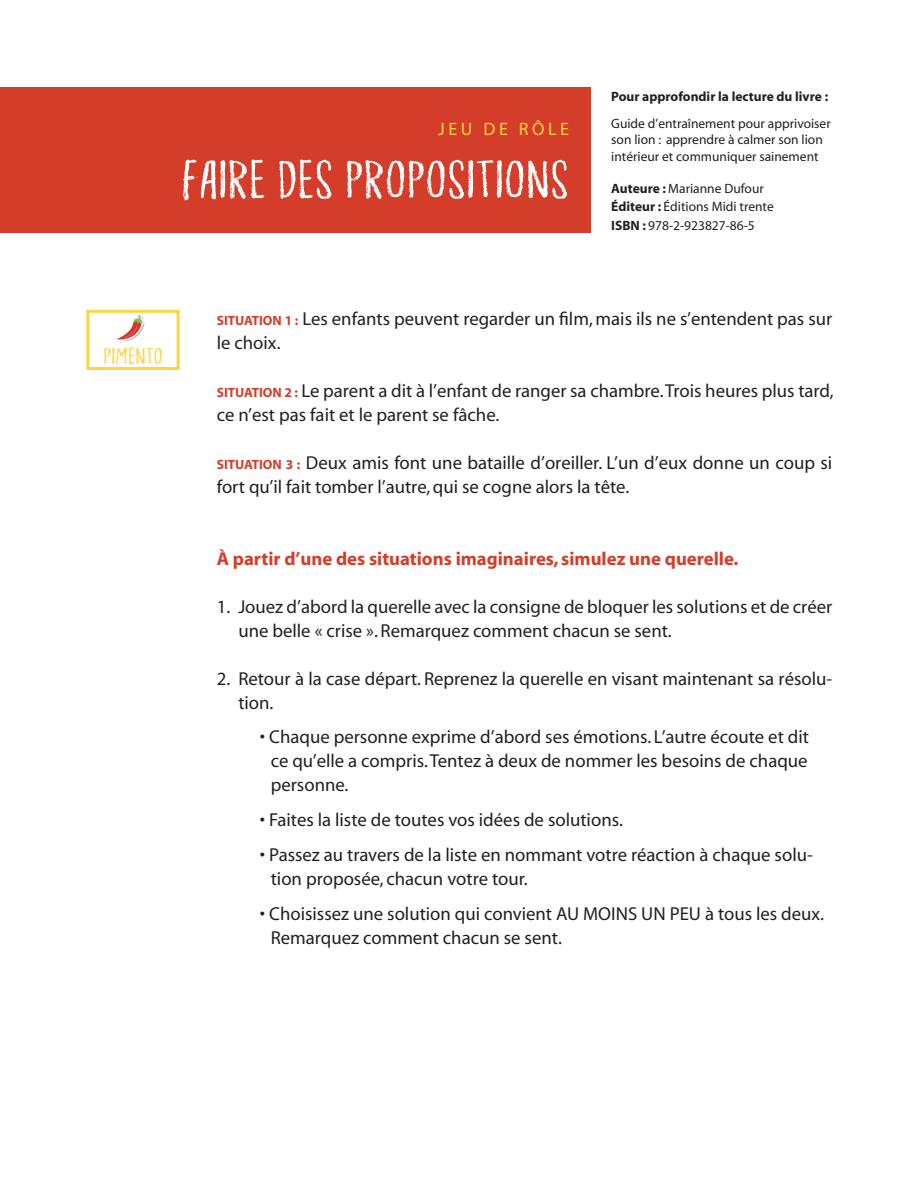
<style>
.page{position:relative;width:918px;height:1188px;background:#fff}
.page>*{position:absolute;margin:0;border:0;box-sizing:border-box;transform-origin:0 0}
.t1{font:42px "Ordinary Guy DEMO";color:#fff;scale:1.25 1}
.t2{font:18.75px/24px "Myriad";color:#231f20}
.t3{font:700 18.75px "Myriad";color:#d43d29}
.t4{font:18px "Myriad";letter-spacing:.2em;color:#ffd53e}
.t5{font:18px "Ordinary Guy DEMO";color:#ffd53e;scale:1.25 1}
.t6{font:13.5px/16.2px "Myriad";color:#231f20}
.t7{font:700 13.5px "Myriad";color:#231f20}
.s1{font-weight:700}
.s2{font-weight:700;font-size:13.5px;color:#d43d29}
</style>
<div class="page">
<div style="left:86px;top:310px;width:94px;height:60px;border:3px solid #ffd53e"></div>
<img style="left:117px;top:315px;width:28px;height:27px">
<div style="left:0;top:87px;width:591px;height:146px;background:#d43d29"></div>
<p class="t4" style="left:438px;top:120px;width:133px">JEU DE RÔLE</p>
<p class="t1" style="left:181px;top:152px;width:312px">FAIRE DES PROPOSITIONS</p>
<p class="t7" style="left:611px;top:90px;width:218px">Pour approfondir la lecture du livre :</p>
<p class="t6" style="left:611px;top:116px;width:221px">Guide d’entraînement pour apprivoiser son lion : apprendre à calmer son lion intérieur et communiquer sainement</p>
<p class="t6" style="left:611px;top:181px;width:154px"><span class="s1">Auteure :</span> Marianne Dufour</p>
<p class="t6" style="left:611px;top:199px;width:164px"><span class="s1">Éditeur :</span> Éditions Midi trente</p>
<p class="t6" style="left:611px;top:218px;width:145px"><span class="s1">ISBN :</span> 978-2-923827-86-5</p>
<p class="t5" style="left:103px;top:344px;width:49px">PIMENTO</p>
<p class="t2" style="left:217px;top:307px;width:617px"><span class="s2">SITUATION 1 :</span> Les enfants peuvent regarder un film, mais ils ne s’entendent pas sur le choix.</p>
<p class="t2" style="left:217px;top:379px;width:618px"><span class="s2">SITUATION 2 :</span> Le parent a dit à l’enfant de ranger sa chambre. Trois heures plus tard, ce n’est pas fait et le parent se fâche.</p>
<p class="t2" style="left:217px;top:451px;width:617px"><span class="s2">SITUATION 3 :</span> Deux amis font une bataille d’oreiller. L’un d’eux donne un coup si fort qu’il fait tomber l’autre, qui se cogne alors la tête.</p>
<p class="t3" style="left:217px;top:549px;width:523px">À partir d’une des situations imaginaires, simulez une querelle.</p>
<p class="t2" style="left:238px;top:595px;width:595px;text-indent:-22px">1. Jouez d’abord la querelle avec la consigne de bloquer les solutions et de créer une belle « crise ». Remarquez comment chacun se sent.</p>
<p class="t2" style="left:238px;top:667px;width:596px;text-indent:-22px">2. Retour à la case départ. Reprenez la querelle en visant maintenant sa résolu&shy;tion.</p>
<p class="t2" style="left:271px;top:726px;width:540px;text-align:justify;text-indent:-11px">• Chaque personne exprime d’abord ses émotions. L’autre écoute et dit ce qu’elle a compris. Tentez à deux de nommer les besoins de chaque personne.</p>
<p class="t2" style="left:260px;top:809px;width:364px">• Faites la liste de toutes vos idées de solutions.</p>
<p class="t2" style="left:271px;top:844px;width:544px;text-indent:-11px">• Passez au travers de la liste en nommant votre réaction à chaque solu&shy;tion proposée, chacun votre tour.</p>
<p class="t2" style="left:271px;top:902px;width:555px;text-indent:-11px">• Choisissez une solution qui convient AU MOINS UN PEU à tous les deux.<br>Remarquez comment chacun se sent.</p>
</div>
